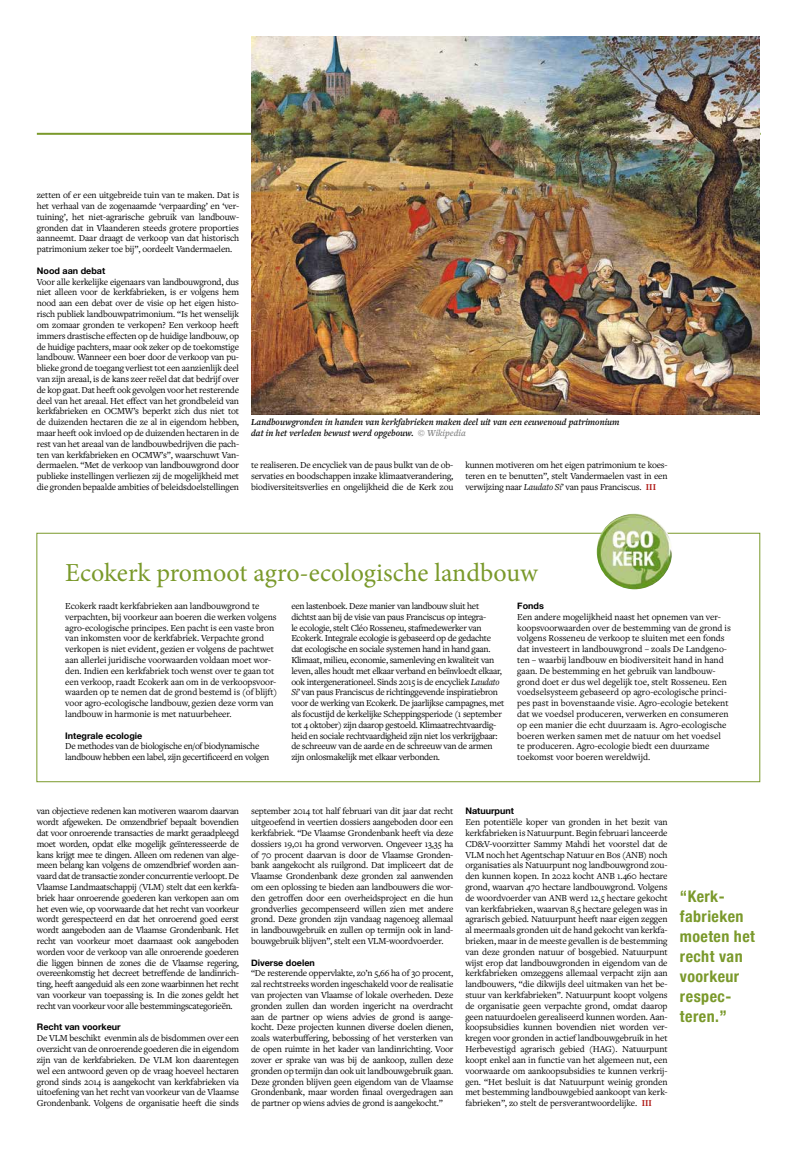
<style>
.page{position:relative;width:808px;height:1149px;background:#fff}
.page>*{position:absolute;margin:0;border:0;box-sizing:border-box;transform-origin:0 0}
.t1{font:26px "Minion Pro";letter-spacing:-.005em;color:#7a992b}
.t2{font:700 condensed 16px/20px "Helvetica Neue";letter-spacing:.025em;color:#7a992b}
.t3{font:9.5px/10.8px "Freight Text Pro";letter-spacing:-.015em;color:#000;text-align:justify}
.t4{font:italic 600 9.5px/10.8px "Freight Text Pro";color:#000}
.t5{font:700 9px "Helvetica Neue";color:#000}
.s1{color:#878787}
.s2{font-style:italic}
.s3{font-family:"Minion Pro";font-weight:700;font-size:9px;color:#ae1613}
</style>
<div class="page">
<hr style="left:37px;top:133px;width:724px;height:2px;background:#7a992b">
<div style="left:37px;top:533px;width:723px;height:248px;border:1px solid #7a992b"></div>
<img style="left:251px;top:36px;width:509px;height:378px">
<img style="left:597px;top:513px;width:75px;height:76px;border-radius:38px">
<p class="t3" style="left:37px;top:189px;width:204px">zetten of er een uitgebreide tuin van te maken. Dat is het verhaal van de zogenaamde ‘verpaarding’ en ‘ver&shy;tuining’, het niet-agrarische gebruik van landbouw&shy;gronden dat in Vlaanderen steeds grotere proporties aanneemt. Daar draagt de verkoop van dat historisch patrimonium zeker toe bij”, oordeelt Vandermaelen.</p>
<p class="t5" style="left:37px;top:263px;width:70px">Nood aan debat</p>
<p class="t3" style="left:37px;top:276px;width:204px">Voor alle kerkelijke eigenaars van landbouwgrond, dus niet alleen voor de kerkfabrieken, is er volgens hem nood aan een debat over de visie op het eigen histo&shy;risch publiek landbouwpatrimonium. “Is het wenselijk om zomaar gronden te verkopen? Een verkoop heeft immers drastische effecten op de huidige landbouw, op de huidige pachters, maar ook zeker op de toekomstige landbouw. Wanneer een boer door de verkoop van pu&shy;blieke grond de toegang verliest tot een aanzienlijk deel van zijn areaal, is de kans zeer reëel dat dat bedrijf over de kop gaat. Dat heeft ook gevolgen voor het resterende deel van het areaal. Het effect van het grondbeleid van kerkfabrieken en OCMW’s beperkt zich dus niet tot de duizenden hectaren die ze al in eigendom hebben, maar heeft ook invloed op de duizenden hectaren in de rest van het areaal van de landbouwbedrijven die pach&shy;ten van kerkfabrieken en OCMW’s”, waarschuwt Van&shy;dermaelen. “Met de verkoop van landbouwgrond door publieke instellingen verliezen zij de mogelijkheid met die gronden bepaalde ambities of beleidsdoelstellingen</p>
<p class="t4" style="left:251px;top:416px;width:370px">Landbouwgronden in handen van kerkfabrieken maken deel uit van een eeuwenoud patrimonium dat in het verleden bewust werd opgebouw. <span class="s1">© Wikipedia</span></p>
<p class="t3" style="left:251px;top:459px;width:204px">te realiseren. De encycliek van de paus bulkt van de ob&shy;servaties en boodschappen inzake klimaatverandering, biodiversiteitsverlies en ongelijkheid die de Kerk zou</p>
<p class="t3" style="left:465px;top:459px;width:204px">kunnen motiveren om het eigen patrimonium te koes&shy;teren en te benutten”, stelt Vandermaelen vast in een verwijzing naar <span class="s2">Laudato Si</span>’ van paus Franciscus. <span class="s3">III</span></p>
<h1 class="t1" style="left:65px;top:555px;width:474px">Ecokerk promoot agro-ecologische landbouw</h1>
<p class="t3" style="left:65px;top:600px;width:213px;text-align:left">Ecokerk raadt kerkfabrieken aan landbouwgrond te verpachten, bij voorkeur aan boeren die werken volgens agro-ecologische principes. Een pacht is een vaste bron van inkomsten voor de kerkfabriek. Verpachte grond verkopen is niet evident, gezien er volgens de pachtwet aan allerlei juridische voorwaarden voldaan moet wor&shy;den. Indien een kerkfabriek toch wenst over te gaan tot een verkoop, raadt Ecokerk aan om in de verkoopsvoor&shy;waarden op te nemen dat de grond bestemd is (of blijft) voor agro-ecologische landbouw, gezien deze vorm van landbouw in harmonie is met natuurbeheer.</p>
<p class="t5" style="left:65px;top:728px;width:79px">Integrale ecologie</p>
<p class="t3" style="left:65px;top:740px;width:205px">De methodes van de biologische en/of biodynamische landbouw hebben een label, zijn gecertificeerd en volgen</p>
<p class="t3" style="left:291px;top:600px;width:214px;text-align:left">een lastenboek. Deze manier van landbouw sluit het dichtst aan bij de visie van paus Franciscus op integra-<br>le ecologie, stelt Cléo Rosseneu, stafmedewerker van Ecokerk. Integrale ecologie is gebaseerd op de gedachte dat ecologische en sociale systemen hand in hand gaan.<br>Klimaat, milieu, economie, samenleving en kwaliteit van leven, alles houdt met elkaar verband en beïnvloedt elkaar, ook intergenerationeel. Sinds 2015 is de encycliek <span class="s2">Laudato Si’</span> van paus Franciscus de richtinggevende inspiratiebron voor de werking van Ecokerk. De jaarlijkse campagnes, met als focustijd de kerkelijke Scheppingsperiode (1 september tot 4 oktober) zijn daarop gestoeld. Klimaatrechtvaardig&shy;heid en sociale rechtvaardigheid zijn niet los verkrijgbaar: de schreeuw van de aarde en de schreeuw van de armen zijn onlosmakelijk met elkaar verbonden.</p>
<p class="t5" style="left:517px;top:598px;width:28px">Fonds</p>
<p class="t3" style="left:517px;top:610px;width:215px;text-align:left">Een andere mogelijkheid naast het opnemen van ver&shy;koopsvoorwaarden over de bestemming van de grond is volgens Rosseneu de verkoop te sluiten met een fonds dat investeert in landbouwgrond – zoals De Landgeno&shy;ten – waarbij landbouw en biodiversiteit hand in hand gaan. De bestemming en het gebruik van landbouw&shy;grond doet er dus wel degelijk toe, stelt Rosseneu. Een voedselsysteem gebaseerd op agro-ecologische princi&shy;pes past in bovenstaande visie. Agro-ecologie betekent dat we voedsel produceren, verwerken en consumeren op een manier die echt duurzaam is. Agro-ecologische boeren werken samen met de natuur om het voedsel<br>te produceren. Agro-ecologie biedt een duurzame toekomst voor boeren wereldwijd.</p>
<p class="t3" style="left:37px;top:805px;width:204px">van objectieve redenen kan motiveren waarom daarvan wordt afgeweken. De omzendbrief bepaalt bovendien dat voor onroerende transacties de markt geraadpleegd moet worden, opdat elke mogelijk geïnteresseerde de kans krijgt mee te dingen. Alleen om redenen van alge&shy;meen belang kan volgens de omzendbrief worden aan&shy;vaard dat de transactie zonder concurrentie verloopt. De Vlaamse Landmaatschappij (VLM) stelt dat een kerkfa&shy;briek haar onroerende goederen kan verkopen aan om het even wie, op voorwaarde dat het recht van voorkeur wordt gerespecteerd en dat het onroerend goed eerst wordt aangeboden aan de Vlaamse Grondenbank. Het recht van voorkeur moet daarnaast ook aangeboden worden voor de verkoop van alle onroerende goederen die liggen binnen de zones die de Vlaamse regering, overeenkomstig het decreet betreffende de landinrich&shy;ting, heeft aangeduid als een zone waarbinnen het recht van voorkeur van toepassing is. In die zones geldt het recht van voorkeur voor alle bestemmingscategorieën.</p>
<p class="t5" style="left:37px;top:1019px;width:85px">Recht van voorkeur</p>
<p class="t3" style="left:37px;top:1032px;width:204px">De VLM beschikt evenmin als de bisdommen over een overzicht van de onroerende goederen die in eigendom zijn van de kerkfabrieken. De VLM kon daarentegen wel een antwoord geven op de vraag hoeveel hectaren grond sinds 2014 is aangekocht van kerkfabrieken via uitoefening van het recht van voorkeur van de Vlaamse Grondenbank. Volgens de organisatie heeft die sinds</p>
<p class="t3" style="left:251px;top:805px;width:204px">september 2014 tot half februari van dit jaar dat recht uitgeoefend in veertien dossiers aangeboden door een kerkfabriek. “De Vlaamse Grondenbank heeft via deze dossiers 19,01 ha grond verworven. Ongeveer 13,35 ha of 70 procent daarvan is door de Vlaamse Gronden&shy;bank aangekocht als ruilgrond. Dat impliceert dat de Vlaamse Grondenbank deze gronden zal aanwenden om een oplossing te bieden aan landbouwers die wor&shy;den getroffen door een overheidsproject en die hun grondverlies gecompenseerd willen zien met andere grond. Deze gronden zijn vandaag nagenoeg allemaal in landbouwgebruik en zullen op termijn ook in land&shy;bouwgebruik blijven”, stelt een VLM-woordvoerder.</p>
<p class="t5" style="left:251px;top:955px;width:65px">Diverse doelen</p>
<p class="t3" style="left:251px;top:967px;width:204px">“De resterende oppervlakte, zo’n 5,66 ha of 30 procent, zal rechtstreeks worden ingeschakeld voor de realisatie van projecten van Vlaamse of lokale overheden. Deze gronden zullen dan worden ingericht na overdracht aan de partner op wiens advies de grond is aange&shy;kocht. Deze projecten kunnen diverse doelen dienen, zoals waterbuffering, bebossing of het versterken van de open ruimte in het kader van landinrichting. Voor zover er sprake van was bij de aankoop, zullen deze gronden op termijn dan ook uit landbouwgebruik gaan.<br>Deze gronden blijven geen eigendom van de Vlaamse Grondenbank, maar worden finaal overgedragen aan de partner op wiens advies de grond is aangekocht.”</p>
<p class="t5" style="left:465px;top:803px;width:50px">Natuurpunt</p>
<p class="t3" style="left:465px;top:816px;width:204px">Een potentiële koper van gronden in het bezit van kerkfabrieken is Natuurpunt. Begin februari lanceerde CD&amp;V-voorzitter Sammy Mahdi het voorstel dat de VLM noch het Agentschap Natuur en Bos (ANB) noch organisaties als Natuurpunt nog landbouwgrond zou&shy;den kunnen kopen. In 2022 kocht ANB 1.460 hectare grond, waarvan 470 hectare landbouwgrond. Volgens de woordvoerder van ANB werd 12,5 hectare gekocht van kerkfabrieken, waarvan 8,5 hectare gelegen was in agrarisch gebied. Natuurpunt heeft naar eigen zeggen al meermaals gronden uit de hand gekocht van kerkfa&shy;brieken, maar in de meeste gevallen is de bestemming van deze gronden natuur of bosgebied. Natuurpunt wijst erop dat landbouwgronden in eigendom van de kerkfabrieken omzeggens allemaal verpacht zijn aan landbouwers, “die dikwijls deel uitmaken van het be&shy;stuur van kerkfabrieken”. Natuurpunt koopt volgens de organisatie geen verpachte grond, omdat daarop geen natuurdoelen gerealiseerd kunnen worden. Aan&shy;koopsubsidies kunnen bovendien niet worden ver&shy;kregen voor gronden in actief landbouwgebruik in het Herbevestigd agrarisch gebied (HAG). Natuurpunt koopt enkel aan in functie van het algemeen nut, een voorwaarde om aankoopsubsidies te kunnen verkrij&shy;gen. “Het besluit is dat Natuurpunt weinig gronden met bestemming landbouwgebied aankoopt van kerk&shy;fabrieken”, zo stelt de persverantwoordelijke. <span class="s3">III</span></p>
<h2 class="t2" style="left:680px;top:885px;width:76px">“Kerk&shy;fabrieken moeten het recht van voorkeur respec&shy;teren.”</h2>
</div>
